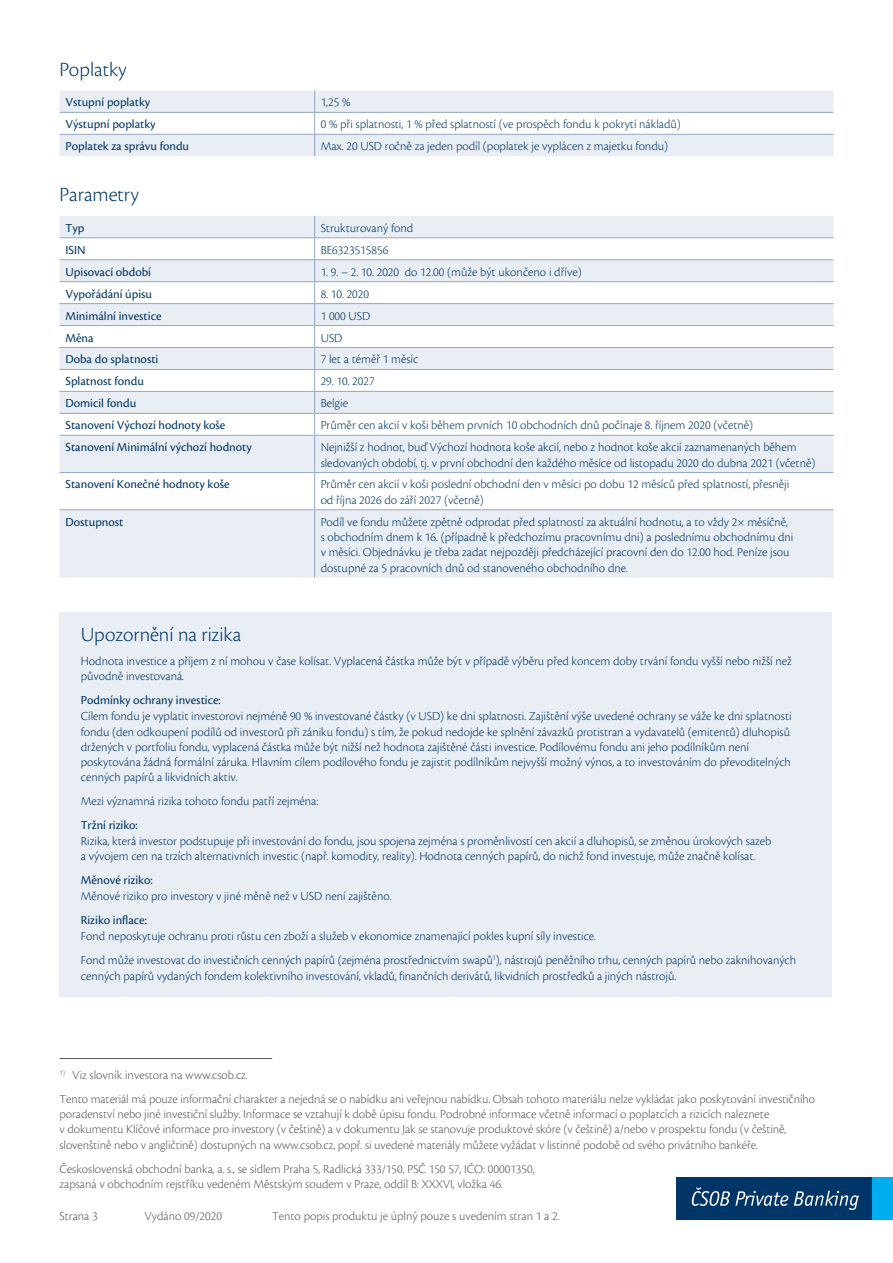
<style>
.page{position:relative;width:893px;height:1263px;background:#fff}
.page>*{position:absolute;margin:0;border:0;box-sizing:border-box;transform-origin:0 0}
.Nadpis{font:300 21px "Cronos Pro";letter-spacing:-.005em;color:#003667}
.normal_text_modry_do{font:300 12.75px/15.3px "Cronos Pro";color:#003667}
.normal_text{font:300 12.75px/15.3px "Cronos Pro";letter-spacing:-.005em;color:#57585a}
.normal_text_modry_do-2{font:12.75px "Cronos Pro";color:#003667}
.podnadpis_2_modry_do{font:12.75px "Cronos Pro";color:#003667}
</style>
<div class="page">
<div style="left:677px;top:1177px;width:195px;height:43px;background:#003667"></div>
<svg style="left:692px;top:1187px;width:96px;height:19px"></svg>
<svg style="left:794px;top:1190px;width:65px;height:20px"></svg>
<div style="left:872px;top:1177px;width:21px;height:43px;background:#00aeef"></div>
<svg style="left:60px;top:90px;width:773px;height:66px;fill:#e9edf4"></svg>
<hr style="left:60px;top:134px;width:255px;height:1px;background:#94a7c5">
<hr style="left:315px;top:134px;width:518px;height:1px;background:#94a7c5">
<svg style="left:314px;top:90px;width:1px;height:66px"></svg>
<hr style="left:60px;top:112px;width:255px;height:1px;background:#94a7c5">
<hr style="left:315px;top:112px;width:518px;height:1px;background:#94a7c5">
<svg style="left:60px;top:216px;width:773px;height:362px;fill:#e9edf4"></svg>
<hr style="left:60px;top:259px;width:255px;height:1px;background:#94a7c5">
<hr style="left:315px;top:259px;width:518px;height:1px;background:#94a7c5">
<hr style="left:60px;top:281px;width:255px;height:1px;background:#94a7c5">
<hr style="left:315px;top:281px;width:518px;height:1px;background:#94a7c5">
<hr style="left:60px;top:369px;width:255px;height:1px;background:#94a7c5">
<hr style="left:315px;top:369px;width:518px;height:1px;background:#94a7c5">
<hr style="left:60px;top:237px;width:255px;height:1px;background:#94a7c5">
<hr style="left:315px;top:237px;width:518px;height:1px;background:#94a7c5">
<hr style="left:60px;top:303px;width:255px;height:1px;background:#94a7c5">
<hr style="left:60px;top:391px;width:255px;height:1px;background:#94a7c5">
<hr style="left:315px;top:303px;width:518px;height:1px;background:#94a7c5">
<hr style="left:315px;top:391px;width:518px;height:1px;background:#94a7c5">
<hr style="left:314px;top:436px;width:1px;height:36px;background:#94a7c5">
<hr style="left:60px;top:325px;width:255px;height:1px;background:#94a7c5">
<hr style="left:60px;top:413px;width:255px;height:1px;background:#94a7c5">
<hr style="left:60px;top:435px;width:255px;height:1px;background:#94a7c5">
<hr style="left:60px;top:472px;width:255px;height:1px;background:#94a7c5">
<hr style="left:60px;top:509px;width:255px;height:1px;background:#94a7c5">
<hr style="left:315px;top:325px;width:518px;height:1px;background:#94a7c5">
<hr style="left:315px;top:413px;width:518px;height:1px;background:#94a7c5">
<svg style="left:314px;top:216px;width:1px;height:219px"></svg>
<hr style="left:314px;top:473px;width:1px;height:36px;background:#94a7c5">
<hr style="left:314px;top:510px;width:1px;height:68px;background:#94a7c5">
<hr style="left:60px;top:347px;width:255px;height:1px;background:#94a7c5">
<hr style="left:315px;top:347px;width:518px;height:1px;background:#94a7c5">
<hr style="left:315px;top:435px;width:518px;height:1px;background:#94a7c5">
<hr style="left:315px;top:472px;width:518px;height:1px;background:#94a7c5">
<hr style="left:315px;top:509px;width:518px;height:1px;background:#94a7c5">
<div style="left:60px;top:612px;width:772px;height:384px;background:#e9edf4"></div>
<hr style="left:60px;top:1058px;width:212px;height:1px;background:#57585a">
<p class="Nadpis" style="left:60px;top:57px;width:69px">Poplatky</p>
<p class="normal_text_modry_do-2" style="left:66px;top:95px;width:86px">Vstupní poplatky</p>
<p class="normal_text_modry_do" style="left:321px;top:95px;width:31px">1,25 %</p>
<p class="normal_text_modry_do-2" style="left:66px;top:117px;width:92px">Výstupní poplatky</p>
<p class="normal_text_modry_do" style="left:321px;top:117px;width:362px">0 % při splatnosti, 1 % před splatností (ve prospěch fondu k pokrytí nákladů)</p>
<p class="normal_text_modry_do-2" style="left:66px;top:139px;width:125px">Poplatek za správu fondu</p>
<p class="normal_text_modry_do" style="left:321px;top:139px;width:349px">Max. 20 USD ročně za jeden podíl (poplatek je vyplácen z majetku fondu)</p>
<p class="Nadpis" style="left:60px;top:183px;width:81px">Parametry</p>
<p class="normal_text_modry_do-2" style="left:66px;top:220px;width:20px">Typ</p>
<p class="normal_text_modry_do" style="left:321px;top:220px;width:94px">Strukturovaný fond</p>
<p class="normal_text_modry_do-2" style="left:66px;top:242px;width:21px">ISIN</p>
<p class="normal_text_modry_do" style="left:321px;top:242px;width:69px">BE6323515856</p>
<p class="normal_text_modry_do-2" style="left:66px;top:264px;width:87px">Upisovací období</p>
<p class="normal_text_modry_do" style="left:321px;top:264px;width:262px">1. 9. – 2. 10. 2020 do 12.00 (může být ukončeno i dříve)</p>
<p class="normal_text_modry_do-2" style="left:66px;top:286px;width:88px">Vypořádání úpisu</p>
<p class="normal_text_modry_do" style="left:321px;top:286px;width:50px">8. 10. 2020</p>
<p class="normal_text_modry_do-2" style="left:66px;top:308px;width:97px">Minimální investice</p>
<p class="normal_text_modry_do" style="left:321px;top:308px;width:51px">1 000 USD</p>
<p class="normal_text_modry_do-2" style="left:66px;top:330px;width:30px">Měna</p>
<p class="normal_text_modry_do" style="left:321px;top:330px;width:23px">USD</p>
<p class="normal_text_modry_do-2" style="left:66px;top:352px;width:94px">Doba do splatnosti</p>
<p class="normal_text_modry_do" style="left:321px;top:352px;width:99px">7 let a téměř 1 měsíc</p>
<p class="normal_text_modry_do-2" style="left:66px;top:374px;width:80px">Splatnost fondu</p>
<p class="normal_text_modry_do" style="left:321px;top:374px;width:56px">29. 10. 2027</p>
<p class="normal_text_modry_do-2" style="left:66px;top:396px;width:72px">Domicil fondu</p>
<p class="normal_text_modry_do" style="left:321px;top:396px;width:29px">Belgie</p>
<p class="normal_text_modry_do-2" style="left:66px;top:418px;width:161px">Stanovení Výchozí hodnoty koše</p>
<p class="normal_text_modry_do" style="left:321px;top:418px;width:434px">Průměr cen akcií v koši během prvních 10 obchodních dnů počínaje 8. říjnem 2020 (včetně)</p>
<p class="normal_text_modry_do-2" style="left:66px;top:440px;width:188px">Stanovení Minimální výchozí hodnoty</p>
<p class="normal_text_modry_do" style="left:321px;top:440px;width:496px">Nejnižší z hodnot, buď Výchozí hodnota koše akcií, nebo z hodnot koše akcií zaznamenaných během sledovaných období, tj. v první obchodní den každého měsíce od listopadu 2020 do dubna 2021 (včetně)</p>
<p class="normal_text_modry_do-2" style="left:66px;top:477px;width:166px">Stanovení Konečné hodnoty koše</p>
<p class="normal_text_modry_do" style="left:321px;top:477px;width:470px">Průměr cen akcií v koši poslední obchodní den v měsíci po dobu 12 měsíců před splatností, přesněji od října 2026 do září 2027 (včetně)</p>
<p class="normal_text_modry_do-2" style="left:66px;top:514px;width:60px">Dostupnost</p>
<p class="normal_text_modry_do" style="left:321px;top:514px;width:474px">Podíl ve fondu můžete zpětně odprodat před splatností za aktuální hodnotu, a to vždy 2× měsíčně, s obchodním dnem k 16. (případně k předchozímu pracovnímu dni) a poslednímu obchodnímu dni v měsíci. Objednávku je třeba zadat nejpozději předcházející pracovní den do 12.00 hod. Peníze jsou dostupné za 5 pracovních dnů od stanoveného obchodního dne.</p>
<p class="Nadpis" style="left:81px;top:622px;width:162px">Upozornění na rizika</p>
<p class="normal_text_modry_do" style="left:81px;top:653px;width:713px">Hodnota investice a příjem z ní mohou v čase kolísat. Vyplacená částka může být v případě výběru před koncem doby trvání fondu vyšší nebo nižší než původně investovaná.</p>
<p class="podnadpis_2_modry_do" style="left:81px;top:693px;width:142px">Podmínky ochrany investice:</p>
<p class="normal_text_modry_do" style="left:81px;top:708px;width:712px">Cílem fondu je vyplatit investorovi nejméně 90 % investované částky (v USD) ke dni splatnosti. Zajištění výše uvedené ochrany se váže ke dni splatnosti fondu (den odkoupení podílů od investorů při zániku fondu) s tím, že pokud nedojde ke splnění závazků protistran a vydavatelů (emitentů) dluhopisů držených v portfoliu fondu, vyplacená částka může být nižší než hodnota zajištěné části investice. Podílovému fondu ani jeho podílníkům není poskytována žádná formální záruka. Hlavním cílem podílového fondu je zajistit podílníkům nejvyšší možný výnos, a to investováním do převoditelných cenných papírů a likvidních aktiv.</p>
<p class="normal_text_modry_do" style="left:81px;top:793px;width:239px">Mezi významná rizika tohoto fondu patří zejména:</p>
<p class="podnadpis_2_modry_do" style="left:81px;top:818px;width:59px">Tržní riziko:</p>
<p class="normal_text_modry_do" style="left:81px;top:833px;width:692px">Rizika, která investor podstupuje při investování do fondu, jsou spojena zejména s proměnlivostí cen akcií a dluhopisů, se změnou úrokových sazeb a vývojem cen na trzích alternativních investic (např. komodity, reality). Hodnota cenných papírů, do nichž fond investuje, může značně kolísat.</p>
<p class="podnadpis_2_modry_do" style="left:81px;top:873px;width:73px">Měnové riziko:</p>
<p class="normal_text_modry_do" style="left:81px;top:889px;width:312px">Měnové riziko pro investory v jiné měně než v USD není zajištěno.</p>
<p class="podnadpis_2_modry_do" style="left:81px;top:913px;width:68px">Riziko inflace:</p>
<p class="normal_text_modry_do" style="left:81px;top:929px;width:517px">Fond neposkytuje ochranu proti růstu cen zboží a služeb v ekonomice znamenající pokles kupní síly investice.</p>
<p class="normal_text_modry_do" style="left:81px;top:952px;width:717px">Fond může investovat do investičních cenných papírů (zejména prostřednictvím swapů<sup>1</sup>), nástrojů peněžního trhu, cenných papírů nebo zaknihovaných cenných papírů vydaných fondem kolektivního investování, vkladů, finančních derivátů, likvidních prostředků a jiných nástrojů.</p>
<p class="normal_text" style="left:60px;top:1067px;width:190px"><sup>1)</sup> Viz slovník investora na www.csob.cz.</p>
<p class="normal_text" style="left:60px;top:1091px;width:757px">Tento materiál má pouze informační charakter a nejedná se o nabídku ani veřejnou nabídku. Obsah tohoto materiálu nelze vykládat jako poskytování investičního poradenství nebo jiné investiční služby. Informace se vztahují k době úpisu fondu. Podrobné informace včetně informací o poplatcích a rizicích naleznete<br>v dokumentu Klíčové informace pro investory (v češtině) a v dokumentu Jak se stanovuje produktové skóre (v češtině) a/nebo v prospektu fondu (v češtině, slovenštině nebo v angličtině) dostupných na www.csob.cz, popř. si uvedené materiály můžete vyžádat v listinné podobě od svého privátního bankéře.</p>
<p class="normal_text" style="left:60px;top:1161px;width:477px">Československá obchodní banka, a. s., se sídlem Praha 5, Radlická 333/150, PSČ 150 57, IČO: 00001350, zapsaná v obchodním rejstříku vedeném Městským soudem v Praze, oddíl B: XXXVI, vložka 46.</p>
<p class="normal_text" style="left:272px;top:1208px;width:289px">Tento popis produktu je úplný pouze s uvedením stran 1 a 2.</p>
<p class="normal_text" style="left:60px;top:1208px;width:40px">Strana 3</p>
<p class="normal_text" style="left:145px;top:1208px;width:79px">Vydáno 09/2020</p>
</div>
